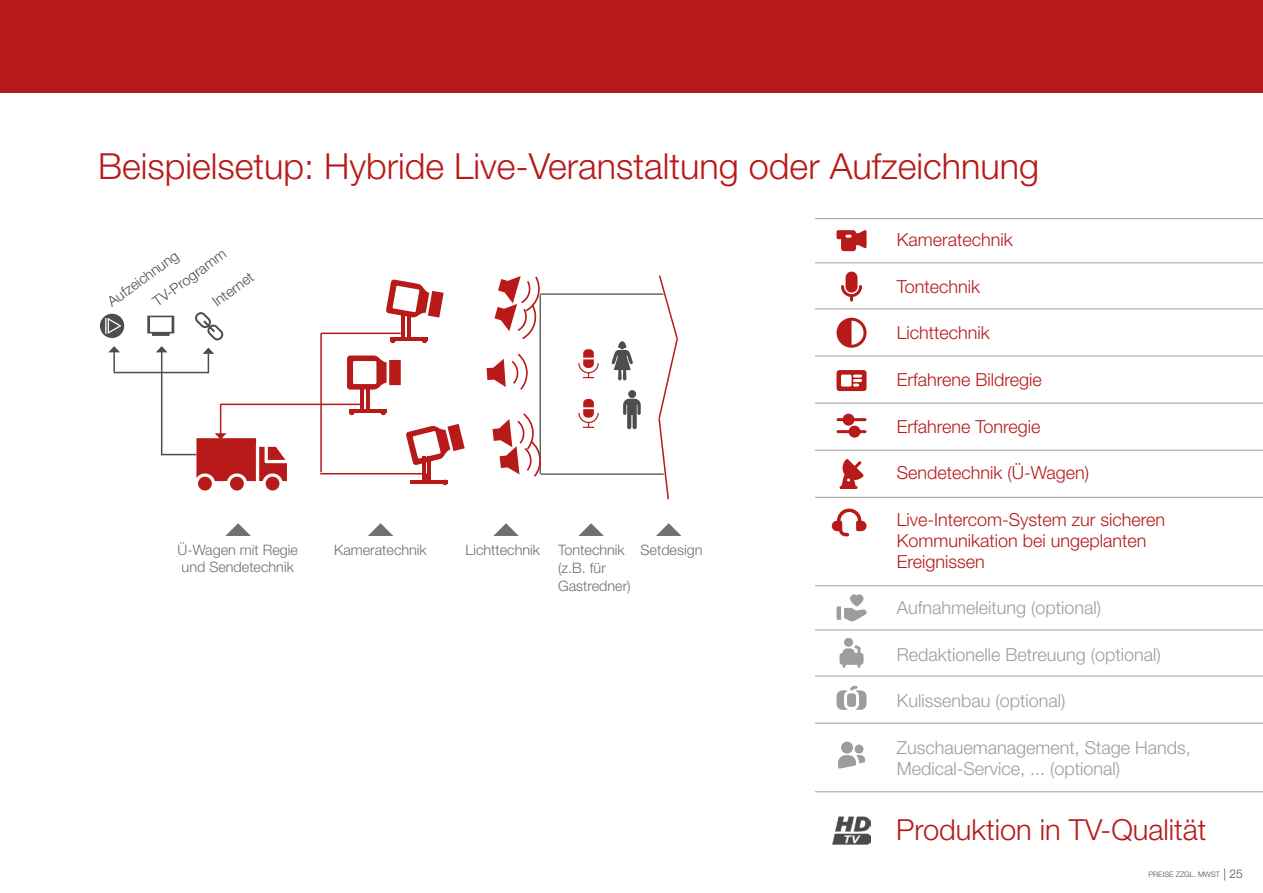
<style>
.page{position:relative;width:1263px;height:893px;background:#fff}
.page>*{position:absolute;margin:0;border:0;box-sizing:border-box;transform-origin:0 0}
.t1{font:300 36px "Helvetica Neue";color:#b71a19}
.t2{font:300 29.1px "Helvetica Neue";color:#b71a19}
.t3{font:300 18px/21px "Helvetica Neue";color:#b71a19}
.t4{font:300 18px/21px "Helvetica Neue";color:#9d9d9d}
.t5{font:300 14.4px/18px "Helvetica Neue";color:#70706f}
.t6{font:300 14.4px/26.7px "Helvetica Neue";color:#4d4d4d}
.t7{font:300 7.5px "Helvetica Neue";color:#4d4d4d}
.s1{font-size:12px}
</style>
<div class="page">
<div style="left:0;top:0;width:1263px;height:92px;background:#b71a19"></div>
<svg style="left:657px;top:275px;width:21px;height:225px"></svg>
<hr style="left:540px;top:294px;width:123px;height:1px;background:#1d1d1b">
<hr style="left:540px;top:295px;width:1px;height:179px;background:#1d1d1b">
<hr style="left:541px;top:474px;width:123px;height:1px;background:#1d1d1b">
<svg style="left:623px;top:390px;width:18px;height:39px"></svg>
<svg style="left:612px;top:341px;width:21px;height:39px"></svg>
<svg style="left:386px;top:279px;width:58px;height:39px"></svg>
<hr style="left:401px;top:314px;width:4px;height:26px;background:#b71a19">
<hr style="left:390px;top:338px;width:37px;height:3px;background:#b71a19">
<hr style="left:407px;top:314px;width:3px;height:26px;background:#b71a19">
<svg style="left:347px;top:355px;width:54px;height:35px"></svg>
<hr style="left:360px;top:386px;width:4px;height:26px;background:#b71a19">
<hr style="left:349px;top:410px;width:37px;height:3px;background:#b71a19">
<hr style="left:366px;top:386px;width:3px;height:26px;background:#b71a19">
<div style="left:423px;top:473px;width:7px;height:7px;background:#b71a19;border-radius:50%"></div>
<svg style="left:406px;top:424px;width:59px;height:41px"></svg>
<hr style="left:422px;top:456px;width:3px;height:26px;background:#b71a19">
<hr style="left:411px;top:480px;width:37px;height:3px;background:#b71a19">
<hr style="left:427px;top:456px;width:4px;height:26px;background:#b71a19">
<svg style="left:494px;top:276px;width:47px;height:63px"></svg>
<svg style="left:492px;top:413px;width:49px;height:64px"></svg>
<svg style="left:195px;top:312px;width:28px;height:28px"></svg>
<svg style="left:147px;top:316px;width:27px;height:20px"></svg>
<svg style="left:100px;top:314px;width:24px;height:24px"></svg>
<hr style="left:321px;top:333px;width:80px;height:1px;background:#b71a19">
<hr style="left:320px;top:333px;width:2px;height:139px;background:#b71a19">
<hr style="left:221px;top:404px;width:140px;height:1px;background:#b71a19">
<hr style="left:220px;top:404px;width:1px;height:30px;background:#b71a19">
<svg style="left:196px;top:433px;width:91px;height:57px"></svg>
<hr style="left:320px;top:473px;width:103px;height:1px;background:#b71a19">
<svg style="left:487px;top:354px;width:41px;height:36px"></svg>
<svg style="left:578px;top:349px;width:21px;height:29px"></svg>
<svg style="left:578px;top:399px;width:21px;height:29px"></svg>
<hr style="left:161px;top:454px;width:35px;height:1px;background:#4d4d4d">
<hr style="left:113px;top:352px;width:2px;height:20px;background:#4d4d4d">
<svg style="left:109px;top:346px;width:11px;height:6px"></svg>
<hr style="left:161px;top:372px;width:1px;height:83px;background:#4d4d4d">
<hr style="left:114px;top:372px;width:94px;height:1px;background:#4d4d4d">
<svg style="left:156px;top:346px;width:12px;height:26px"></svg>
<svg style="left:203px;top:348px;width:11px;height:25px"></svg>
<svg style="left:225px;top:523px;width:26px;height:13px"></svg>
<svg style="left:368px;top:523px;width:25px;height:13px"></svg>
<svg style="left:493px;top:523px;width:26px;height:13px"></svg>
<svg style="left:578px;top:523px;width:26px;height:13px"></svg>
<svg style="left:656px;top:523px;width:25px;height:13px"></svg>
<img style="left:833px;top:816px;width:37px;height:28px">
<svg style="left:832px;top:508px;width:34px;height:28px"></svg>
<svg style="left:836px;top:230px;width:30px;height:21px"></svg>
<hr style="left:815px;top:218px;width:448px;height:1px;background:#9d9d9d">
<hr style="left:815px;top:262px;width:448px;height:1px;background:#9d9d9d">
<hr style="left:815px;top:308px;width:448px;height:1px;background:#9d9d9d">
<hr style="left:815px;top:356px;width:448px;height:1px;background:#9d9d9d">
<hr style="left:815px;top:403px;width:448px;height:1px;background:#9d9d9d">
<hr style="left:815px;top:450px;width:448px;height:1px;background:#9d9d9d">
<hr style="left:815px;top:497px;width:448px;height:1px;background:#9d9d9d">
<hr style="left:815px;top:585px;width:448px;height:1px;background:#9d9d9d">
<hr style="left:815px;top:630px;width:448px;height:1px;background:#9d9d9d">
<hr style="left:815px;top:676px;width:448px;height:1px;background:#9d9d9d">
<hr style="left:815px;top:723px;width:448px;height:1px;background:#9d9d9d">
<hr style="left:815px;top:791px;width:448px;height:1px;background:#9d9d9d">
<svg style="left:839px;top:459px;width:25px;height:30px"></svg>
<div style="left:845px;top:272px;width:12px;height:21px;background:#b71a19;border-radius:6px"></div>
<svg style="left:841px;top:285px;width:21px;height:17px"></svg>
<svg style="left:836px;top:318px;width:30px;height:30px"></svg>
<svg style="left:836px;top:370px;width:30px;height:21px"></svg>
<svg style="left:839px;top:645px;width:24px;height:23px"></svg>
<div style="left:844px;top:638px;width:9px;height:9px;background:#9d9d9d;border-radius:50%"></div>
<svg style="left:836px;top:594px;width:31px;height:27px"></svg>
<div style="left:841px;top:742px;width:12px;height:12px;background:#9d9d9d;border-radius:50%"></div>
<div style="left:854px;top:745px;width:9px;height:9px;background:#9d9d9d;border-radius:50%"></div>
<svg style="left:838px;top:755px;width:27px;height:14px"></svg>
<svg style="left:836px;top:414px;width:30px;height:24px"></svg>
<svg style="left:836px;top:686px;width:30px;height:24px"></svg>
<h1 class="t1" style="left:98px;top:144px;width:942px">Beispielsetup: Hybride Live-Veranstaltung oder Aufzeichnung</h1>
<p class="t6" style="left:131px;top:270px;width:88px;text-indent:-37px;rotate:-36deg">Aufzeichnung<br>TV-Programm</p>
<p class="t6" style="left:206px;top:292px;width:48px;rotate:-36deg">Internet</p>
<p class="t5" style="left:177px;top:541px;width:122px">Ü-Wagen mit Regie</p>
<p class="t5" style="left:334px;top:541px;width:94px">Kameratechnik</p>
<p class="t5" style="left:182px;top:557px;width:114px">und Sendetechnik</p>
<p class="t5" style="left:466px;top:541px;width:76px">Lichttechnik</p>
<p class="t5" style="left:558px;top:541px;width:74px">Tontechnik (z.B. für<br>Gastredner)</p>
<p class="t5" style="left:640px;top:541px;width:63px">Setdesign</p>
<p class="t3" style="left:897px;top:229px;width:118px">Kameratechnik</p>
<p class="t3" style="left:897px;top:276px;width:85px">Tontechnik</p>
<p class="t3" style="left:897px;top:322px;width:95px">Lichttechnik</p>
<p class="t3" style="left:897px;top:369px;width:147px">Erfahrene Bildregie</p>
<p class="t3" style="left:897px;top:415px;width:145px">Erfahrene Tonregie</p>
<p class="t3" style="left:897px;top:462px;width:194px">Sendetechnik (Ü-Wagen)</p>
<p class="t3" style="left:897px;top:508px;width:270px">Live-Intercom-System zur sicheren<br>Kommunikation bei ungeplanten<br>Ereignissen</p>
<p class="t4" style="left:897px;top:597px;width:206px">Aufnahmeleitung (optional)</p>
<p class="t4" style="left:897px;top:643px;width:266px">Redaktionelle Betreuung (optional)</p>
<p class="t4" style="left:897px;top:690px;width:170px">Kulissenbau (optional)</p>
<p class="t4" style="left:897px;top:736px;width:296px">Zuschauemanagement, Stage Hands,<br>Medical-Service, ... (optional)</p>
<h2 class="t2" style="left:896px;top:812px;width:312px">Produktion in TV-Qualität</h2>
<p class="t7" style="left:1148px;top:870px;width:96px">PREISE ZZGL. MWST <span class="s1">| 25</span></p>
</div>
